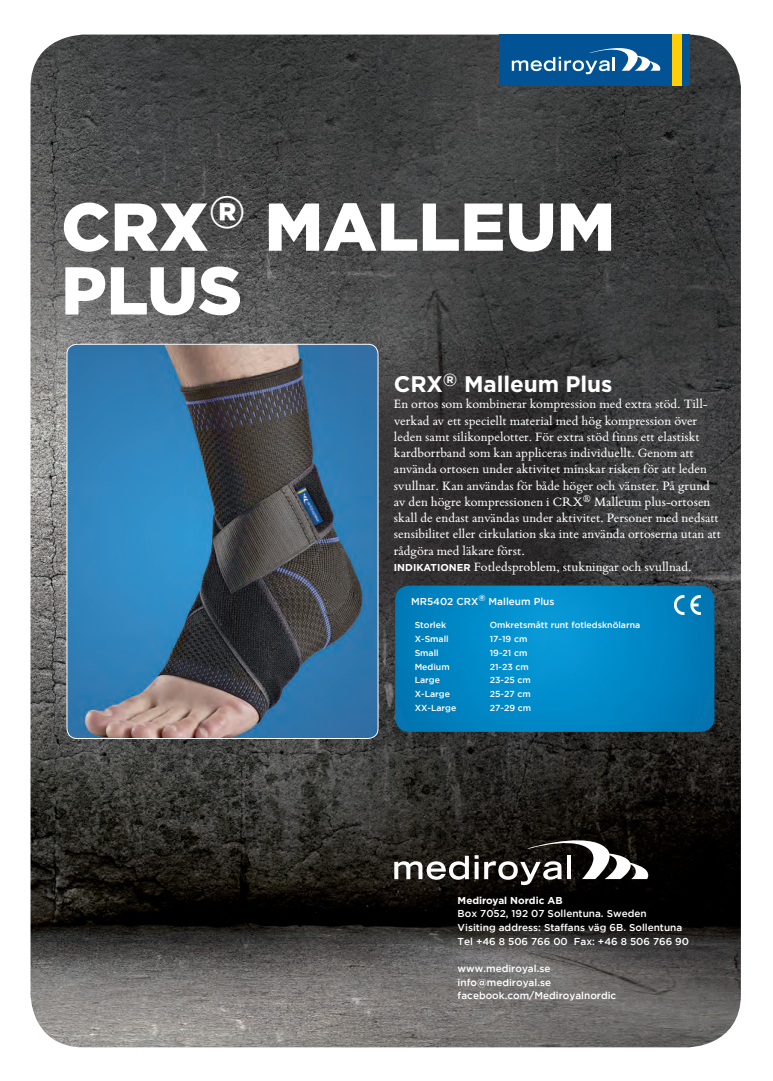
<style>
.page{position:relative;width:773px;height:1081px;background:#fff}
.page>*{position:absolute;margin:0;border:0;box-sizing:border-box;transform-origin:0 0}
.t1{font:900 67.5px/63.8px "Gotham";color:#fff}
.t2{font:700 22.5px "Gotham";letter-spacing:-.005em;color:#fff}
.t3{font:13.75px/16.2px "Bembo Book MT Std";color:#fff}
.t4{font:500 10px/13.8px "Gotham";color:#fff}
.t5{font:700 10px "Gotham";color:#fff}
.t6{font:500 8.75px/13.8px "Gotham";color:#fff}
.s1{font-family:"Gotham";font-weight:700;font-size:10px}
</style>
<div class="page">
<img style="left:30px;top:35px;width:710px;height:1012px">
<svg style="left:175px;top:344px;width:437px;height:310px;background:#343233"></svg>
<img style="left:67px;top:369px;width:311px;height:369px">
<div style="left:499px;top:35px;width:190px;height:51px;background:#015396"></div>
<div style="left:671px;top:35px;width:10px;height:51px;background:#fece08"></div>
<svg style="left:511px;top:48px;width:149px;height:26px"></svg>
<div style="left:10px;top:146px;width:655px;height:223px;background:#231f20;opacity:.23"></div>
<img style="left:395px;top:585px;width:319px;height:147px">
<img style="left:674px;top:595px;width:26px;height:19px">
<svg style="left:394px;top:855px;width:84px;height:25px"></svg>
<svg style="left:484px;top:840px;width:164px;height:45px"></svg>
<h1 class="t1" style="left:61px;top:194px;width:555px">CRX<sup>®</sup> MALLEUM<br>PLUS</h1>
<h2 class="t2" style="left:394px;top:369px;width:220px">CRX<sup>®</sup> Malleum Plus</h2>
<p class="t3" style="left:394px;top:395px;width:328px">En ortos som kombinerar kompression med extra stöd. Till&shy;verkad av ett speciellt material med hög kompression över leden samt silikonpelotter. För extra stöd finns ett elastiskt kardborrband som kan appliceras individuellt. Genom att använda ortosen under aktivitet minskar risken för att leden svullnar. Kan användas för både höger och vänster. På grund av den högre kompressionen i CRX<sup>®</sup> Malleum plus-ortosen skall de endast användas under aktivitet. Personer med nedsatt sensibilitet eller cirkulation ska inte använda ortoserna utan att rådgöra med läkare först.<br><span class="s1">INDIKATIONER</span> Fotledsproblem, stukningar och svullnad.</p>
<p class="t4" style="left:411px;top:594px;width:145px">MR5402 CRX<sup>®</sup> Malleum Plus</p>
<p class="t6" style="left:414px;top:618px;width:43px">Storlek<br>X-Small<br>Small<br>Medium<br>Large<br>X-Large<br>XX-Large</p>
<p class="t6" style="left:489px;top:618px;width:152px">Omkretsmått runt fotledsknölarna<br>17-19 cm<br>19-21 cm<br>21-23 cm<br>23-25 cm<br>25-27 cm<br>27-29 cm</p>
<p class="t5" style="left:457px;top:893px;width:106px">Mediroyal Nordic AB</p>
<p class="t4" style="left:457px;top:907px;width:233px">Box 7052, 192 07 Sollentuna. Sweden<br>Visiting address: Staffans väg 6B. Sollentuna<br>Tel +46 8 506 766 00 Fax: +46 8 506 766 90</p>
<p class="t4" style="left:457px;top:962px;width:95px">www.mediroyal.se info@mediroyal.se</p>
<p class="t4" style="left:457px;top:988px;width:160px">facebook.com/Mediroyalnordic</p>
</div>
